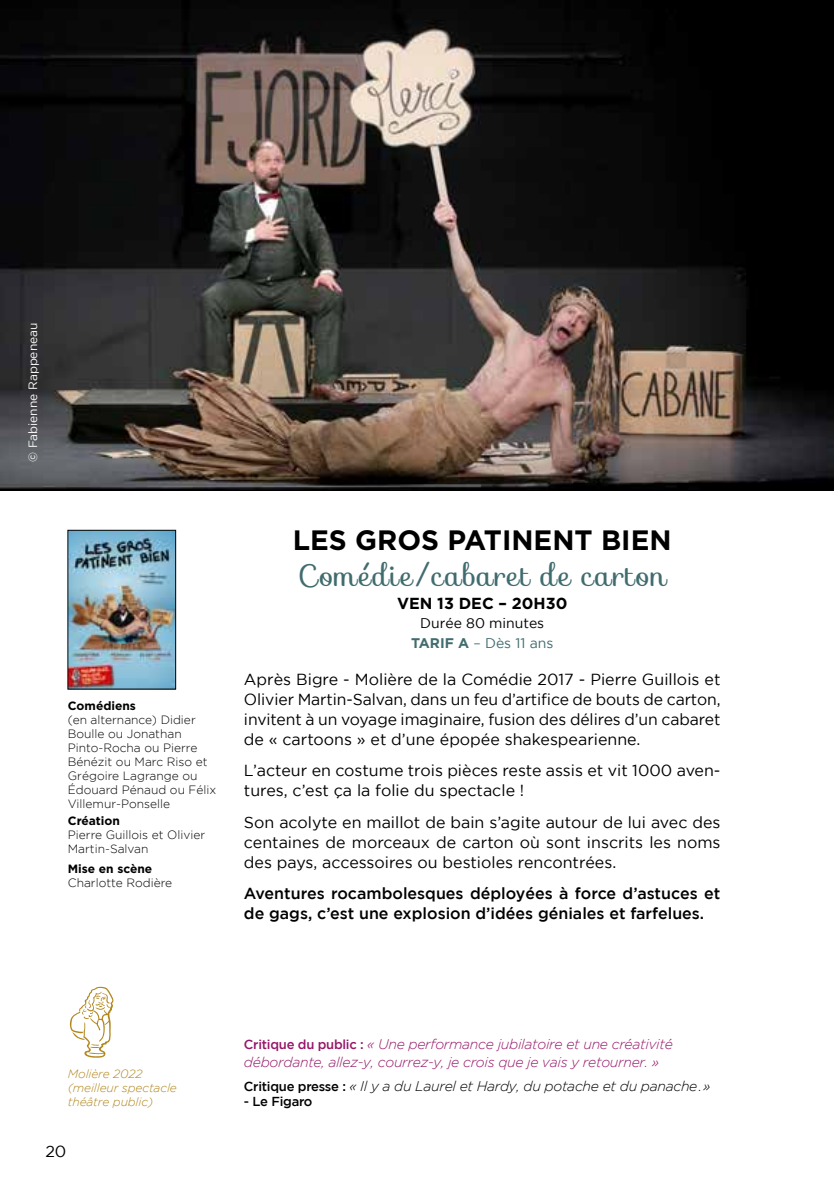
<style>
.page{position:relative;width:834px;height:1191px;background:#fff}
.page>*{position:absolute;margin:0;border:0;box-sizing:border-box;transform-origin:0 0}
.t1{font:30px "Sofia";letter-spacing:.05em;color:#416c6f}
.t2{font:700 28px "Gotham";color:#000}
.t3{font:16px/20px "Gotham";color:#000;text-align:justify}
.t4{font:500 16px/20px "Gotham";color:#000}
.t5{font:700 16px "Gotham";color:#000}
.t6{font:italic 300 14px/18px "Gotham";letter-spacing:-.02em;color:#971668}
.t7{font:italic 300 14px "Gotham";letter-spacing:-.02em;color:#000}
.t8{font:14px/19.6px "Gotham";color:#000;text-align:center}
.t9{font:500 13px "Gotham";letter-spacing:-.02em;color:#000}
.t10{font:300 12px/14px "Gotham";color:#000}
.t11{font:italic 300 12px/14px "Gotham";letter-spacing:-.01em;color:#b2871e}
.t12{font:700 12px "Gotham";color:#000}
.t13{font:12px "Gotham";color:#fff}
.s1{font-weight:700;color:#416c6f}
.s2{color:#416c6f}
.s3{font-weight:500;font-style:normal;font-size:13px}
</style>
<div class="page">
<img style="left:0;top:0;width:833px;height:489px">
<img style="left:70px;top:532px;width:104px;height:155px">
<div style="left:68px;top:530px;width:108px;height:159px;border:1px solid #000"></div>
<svg style="left:69px;top:986px;width:45px;height:72px"></svg>
<hr style="left:833px;top:0;width:1px;height:490px;background:#d9dada">
<p class="t13" style="left:26px;top:462px;width:141px;rotate:-90deg">© Fabienne Rappeneau</p>
<p class="t12" style="left:68px;top:698px;width:70px">Comédiens</p>
<p class="t10" style="left:68px;top:712px;width:150px">(en alternance) Didier<br>Boulle ou Jonathan<br>Pinto-Rocha ou Pierre<br>Bénézit ou Marc Riso et<br>Grégoire Lagrange ou<br>Édouard Pénaud ou Félix<br>Villemur-Ponselle</p>
<p class="t12" style="left:68px;top:812px;width:54px">Création</p>
<p class="t10" style="left:68px;top:827px;width:139px">Pierre Guillois et Olivier<br>Martin-Salvan</p>
<p class="t12" style="left:68px;top:860px;width:86px">Mise en scène</p>
<p class="t10" style="left:68px;top:875px;width:106px">Charlotte Rodière</p>
<h2 class="t2" style="left:293px;top:521px;width:380px">LES GROS PATINENT BIEN</h2>
<h1 class="t1" style="left:298px;top:552px;width:370px">Comédie/cabaret de carton</h1>
<p class="t5" style="left:397px;top:593px;width:172px">VEN 13 DEC – 20H30</p>
<p class="t8" style="left:411px;top:613px;width:144px">Durée 80 minutes<br><span class="s1">TARIF A</span> <span class="s2">– Dès 11 ans</span></p>
<p class="t3" style="left:244px;top:669px;width:478px">Après Bigre - Molière de la Comédie 2017 - Pierre Guillois et Olivier Martin-Salvan, dans un feu d’artifice de bouts de carton, invitent à un voyage imaginaire, fusion des délires d’un cabaret de « cartoons » et d’une épopée shakespearienne.</p>
<p class="t3" style="left:244px;top:760px;width:478px">L’acteur en costume trois pièces reste assis et vit 1000 aven&shy;tures, c’est ça la folie du spectacle !</p>
<p class="t3" style="left:244px;top:812px;width:478px">Son acolyte en maillot de bain s’agite autour de lui avec des centaines de morceaux de carton où sont inscrits les noms des pays, accessoires ou bestioles rencontrées.</p>
<p class="t4" style="left:244px;top:883px;width:478px">Aventures rocambolesques déployées à force d’astuces et de gags, c’est une explosion d’idées géniales et farfelues.</p>
<p class="t11" style="left:68px;top:1066px;width:110px">Molière 2022 (meilleur spectacle théâtre public)</p>
<p class="t3" style="left:45px;top:1141px;width:23px">20</p>
<p class="t6" style="left:244px;top:1035px;width:430px"><span class="s3">Critique du public :</span> « Une performance jubilatoire et une créativité débordante, allez-y, courrez-y, je crois que je vais y retourner. »</p>
<p class="t7" style="left:244px;top:1078px;width:468px"><span class="s3">Critique presse :</span> « Il y a du Laurel et Hardy, du potache et du panache.»</p>
<p class="t9" style="left:244px;top:1094px;width:70px">- Le Figaro</p>
</div>
